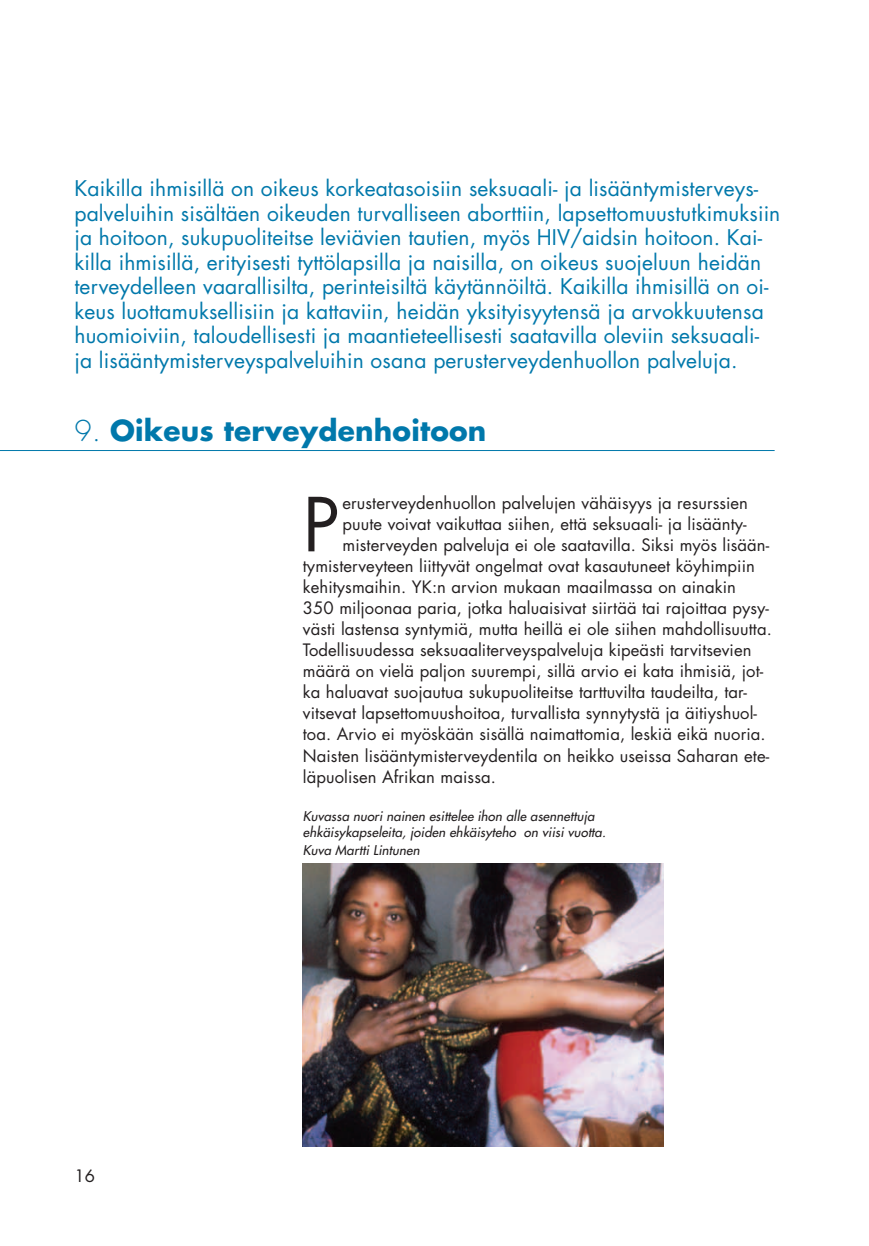
<style>
.page{position:relative;width:869px;height:1246px;background:#fff}
.page>*{position:absolute;margin:0;border:0;box-sizing:border-box;transform-origin:0 0}
.t1{font:72.27px "Futura";color:#231f20}
.t2{font:700 28px "Futura";letter-spacing:.01em;color:#0078ab}
.t3{font:21px/24.5px "Futura";letter-spacing:.005em;color:#0078ab}
.t4{font:16.62px "Futura";letter-spacing:.005em;color:#231f20}
.t5{font:italic 13.12px/15.8px "Futura";letter-spacing:.01em;color:#231f20}
.s1{font-weight:300}
</style>
<div class="page">
<hr style="left:0;top:450px;width:774px;height:1px;background:#0078ab">
<img style="left:303px;top:863px;width:360px;height:283px">
<p class="t3" style="left:74px;top:178px;width:707px">Kaikilla ihmisillä on oikeus korkeatasoisiin seksuaali- ja lisääntymisterveys&shy;palveluihin sisältäen oikeuden turvalliseen aborttiin, lapsettomuustutkimuksiin ja hoitoon, sukupuoliteitse leviävien tautien, myös HIV/aidsin hoitoon. Kai&shy;killa ihmisillä, erityisesti tyttölapsilla ja naisilla, on oikeus suojeluun heidän terveydelleen vaarallisilta, perinteisiltä käytännöiltä. Kaikilla ihmisillä on oi&shy;keus luottamuksellisiin ja kattaviin, heidän yksityisyytensä ja arvokkuutensa huomioiviin, taloudellisesti ja maantieteellisesti saatavilla oleviin seksuaali&shy;ja lisääntymisterveyspalveluihin osana perusterveydenhuollon palveluja.</p>
<h2 class="t2" style="left:75px;top:418px;width:413px"><span class="s1">9.</span> Oikeus terveydenhoitoon</h2>
<h1 class="t1" style="left:303px;top:491px;width:38px">P</h1>
<p class="t4" style="left:342px;top:495px;width:407px">erusterveydenhuollon palvelujen vähäisyys ja resurssien</p>
<p class="t4" style="left:342px;top:516px;width:405px">puute voivat vaikuttaa siihen, että seksuaali- ja lisäänty-</p>
<p class="t4" style="left:342px;top:537px;width:428px">misterveyden palveluja ei ole saatavilla. Siksi myös lisään-</p>
<p class="t4" style="left:303px;top:558px;width:453px">tymisterveyteen liittyvät ongelmat ovat kasautuneet köyhimpiin</p>
<p class="t4" style="left:303px;top:579px;width:434px">kehitysmaihin. YK:n arvion mukaan maailmassa on ainakin</p>
<p class="t4" style="left:303px;top:600px;width:467px">350 mil joonaa paria, jotka haluaisivat siirtää tai rajoittaa pysy-</p>
<p class="t4" style="left:303px;top:621px;width:470px">västi lastensa syntymiä, mutta heillä ei ole siihen mahdollisuutta.</p>
<p class="t4" style="left:303px;top:642px;width:450px">Todellisuudessa seksuaaliterveyspalveluja kipeästi tarvitsevien</p>
<p class="t4" style="left:303px;top:663px;width:461px">määrä on vielä paljon suurempi, sillä arvio ei kata ihmisiä, jot-</p>
<p class="t4" style="left:303px;top:684px;width:445px">ka haluavat suojautua sukupuoliteitse tarttuvilta taudeilta, tar-</p>
<p class="t4" style="left:303px;top:705px;width:455px">vitsevat lapsettomuushoitoa, turvallista synnytystä ja äitiyshuol-</p>
<p class="t4" style="left:303px;top:726px;width:464px">toa. Arvio ei myöskään sisällä naimattomia, leskiä eikä nuoria.</p>
<p class="t4" style="left:303px;top:747px;width:467px">Naisten lisääntymisterveydentila on heikko useissa Saharan ete-</p>
<p class="t4" style="left:303px;top:768px;width:194px">läpuolisen Afrikan maissa.</p>
<p class="t4" style="left:74px;top:1167px;width:22px">16</p>
<p class="t5" style="left:303px;top:808px;width:304px">Kuvassa nuori nainen esit telee ihon alle asen nettuja ehkäisykapselei ta, joiden ehkäisyteho on viisi vuotta.</p>
<p class="t5" style="left:303px;top:843px;width:118px">Kuva Martti Lintunen</p>
</div>
